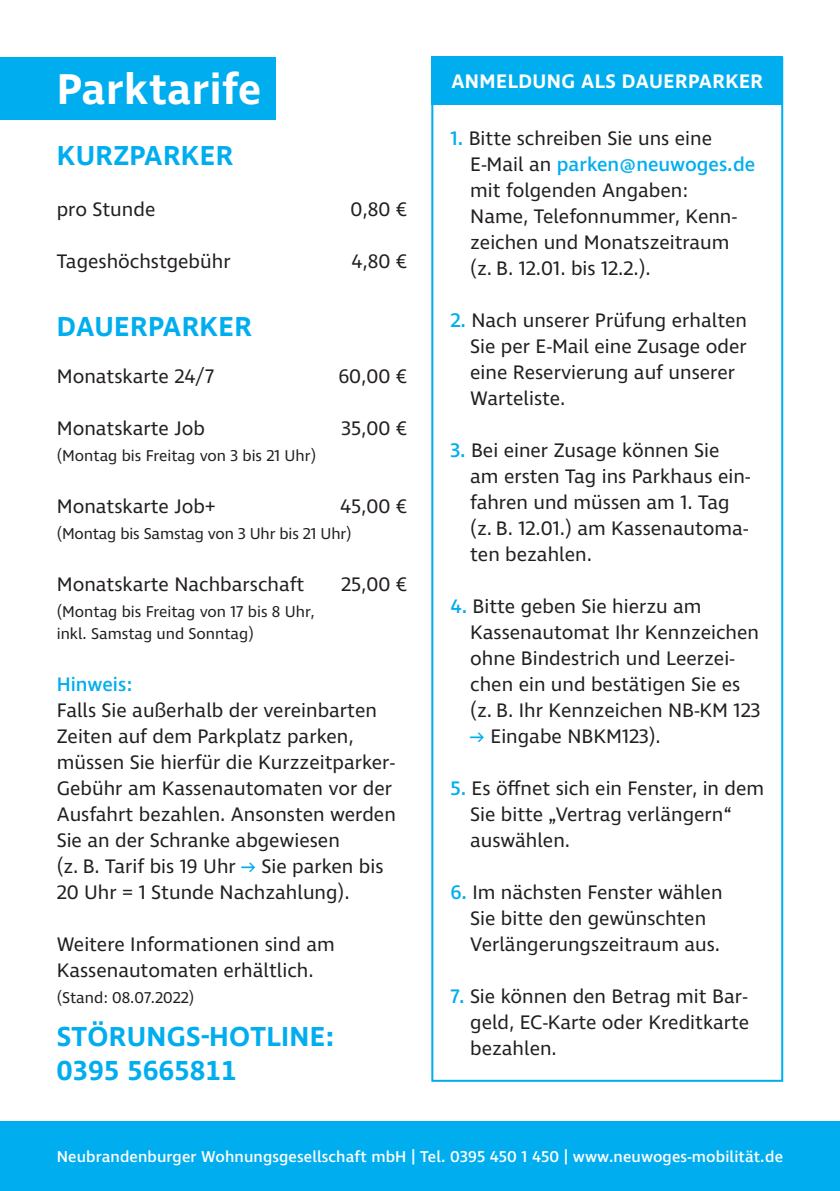
<style>
.page{position:relative;width:840px;height:1191px;background:#fff}
.page>*{position:absolute;margin:0;border:0;box-sizing:border-box;transform-origin:0 0}
.t1{font:600 44px "Ingra";letter-spacing:.01em;color:#fff}
.t2{font:600 28px/34px "Ingra";letter-spacing:.01em;color:#00aeef}
.t3{font:20px/26px "Ingra";color:#231f20}
.t4{font:600 20px "Ingra";letter-spacing:.02em;color:#fff}
.t5{font:500 20px "Ingra";color:#00aeef}
.t6{font:16px/22px "Ingra";color:#231f20}
.t7{font:500 16px "Ingra";letter-spacing:.01em;color:#fff}
.s1{color:#00aeef}
.s2{font-weight:500;color:#00aeef}
</style>
<div class="page">
<div style="left:0;top:1121px;width:839px;height:70px;background:#00aeef"></div>
<div style="left:0;top:57px;width:275px;height:63px;background:#00aeef"></div>
<div style="left:431px;top:57px;width:351px;height:48px;background:#00aeef"></div>
<div style="left:431px;top:57px;width:351px;height:1024px;border:2px solid #00aeef"></div>
<h1 class="t1" style="left:57px;top:62px;width:206px">Parktarife</h1>
<h2 class="t2" style="left:57px;top:140px;width:178px">KURZPARKER</h2>
<p class="t3" style="left:57px;top:197px;width:100px">pro Stunde</p>
<p class="t3" style="left:350px;top:197px;width:58px">0,80 €</p>
<p class="t3" style="left:57px;top:249px;width:175px">Tageshöchstgebühr</p>
<p class="t3" style="left:351px;top:249px;width:57px">4,80 €</p>
<h2 class="t2" style="left:57px;top:311px;width:196px">DAUERPARKER</h2>
<p class="t3" style="left:57px;top:364px;width:159px">Monatskarte 24/7</p>
<p class="t3" style="left:338px;top:364px;width:70px">60,00 €</p>
<p class="t3" style="left:57px;top:416px;width:149px">Monatskarte Job</p>
<p class="t3" style="left:341px;top:416px;width:67px">35,00 €</p>
<p class="t6" style="left:57px;top:445px;width:261px">(Montag bis Freitag von 3 bis 21 Uhr)</p>
<p class="t3" style="left:57px;top:494px;width:161px">Monatskarte Job+</p>
<p class="t3" style="left:340px;top:494px;width:68px">45,00 €</p>
<p class="t6" style="left:57px;top:523px;width:296px">(Montag bis Samstag von 3 Uhr bis 21 Uhr)</p>
<p class="t3" style="left:57px;top:572px;width:249px">Monatskarte Nachbarschaft</p>
<p class="t3" style="left:341px;top:572px;width:67px">25,00 €</p>
<p class="t6" style="left:57px;top:601px;width:259px">(Montag bis Freitag von 17 bis 8 Uhr, inkl. Samstag und Sonntag)</p>
<p class="t5" style="left:57px;top:672px;width:77px">Hinweis:</p>
<p class="t3" style="left:57px;top:698px;width:340px">Falls Sie außerhalb der vereinbarten Zeiten auf dem Parkplatz parken, müssen Sie hierfür die Kurzzeitparker-Gebühr am Kassenautomaten vor der Ausfahrt bezahlen. Ansonsten werden Sie an der Schranke abgewiesen<br>(z. B. Tarif bis 19 Uhr <span class="s1">→</span> Sie parken bis 20 Uhr = 1 Stunde Nachzahlung).</p>
<p class="t3" style="left:57px;top:932px;width:279px">Weitere Informationen sind am<br>Kassenautomaten erhältlich.</p>
<p class="t6" style="left:57px;top:987px;width:139px">(Stand: 08.07.2022)</p>
<h2 class="t2" style="left:57px;top:1021px;width:279px">STÖRUNGS-HOTLINE:<br>0395 5665811</h2>
<p class="t4" style="left:451px;top:69px;width:313px">ANMELDUNG ALS DAUERPARKER</p>
<p class="t3" style="left:470px;top:126px;width:286px;text-indent:-20px"><span class="s2">1.</span> Bitte schreiben Sie uns eine<br>E-Mail an <span class="s2">parken@neuwoges.de </span>mit folgenden Angaben:<br>Name, Telefonnummer, Kenn&shy;zeichen und Monatszeitraum (z. B. 12.01. bis 12.2.).</p>
<p class="t3" style="left:470px;top:308px;width:278px;text-indent:-20px"><span class="s2">2.</span> Nach unserer Prüfung erhalten<br>Sie per E-Mail eine Zusage oder eine Reservierung auf unserer<br>Warteliste.</p>
<p class="t3" style="left:470px;top:438px;width:281px;text-indent:-20px"><span class="s2">3.</span> Bei einer Zusage können Sie am ersten Tag ins Parkhaus ein&shy;fahren und müssen am 1. Tag (z. B. 12.01.) am Kassenautoma&shy;ten bezahlen.</p>
<p class="t3" style="left:470px;top:594px;width:291px;text-indent:-20px"><span class="s2">4.</span> Bitte geben Sie hierzu am<br>Kassenautomat Ihr Kennzeichen ohne Bindestrich und Leerzei&shy;chen ein und bestätigen Sie es (z. B. Ihr Kennzeichen NB-KM 123</p>
<p class="t3" style="left:470px;top:724px;width:192px"><span class="s1">→</span> Eingabe NBKM123).</p>
<p class="t3" style="left:470px;top:776px;width:295px;text-indent:-20px"><span class="s2">5.</span> Es öffnet sich ein Fenster, in dem<br>Sie bitte „Vertrag verlängern“ auswählen.</p>
<p class="t3" style="left:470px;top:880px;width:254px;text-indent:-20px"><span class="s2">6.</span> Im nächsten Fenster wählen<br>Sie bitte den gewünschten<br>Verlängerungszeitraum aus.</p>
<p class="t3" style="left:470px;top:984px;width:280px;text-align:justify;text-indent:-20px"><span class="s2">7.</span> Sie können den Betrag mit Bar&shy;geld, EC-Karte oder Kreditkarte bezahlen.</p>
<p class="t7" style="left:57px;top:1146px;width:727px">Neubrandenburger Wohnungsgesellschaft mbH | Tel. 0395 450 1 450 | www.neuwoges-mobilität.de</p>
</div>
